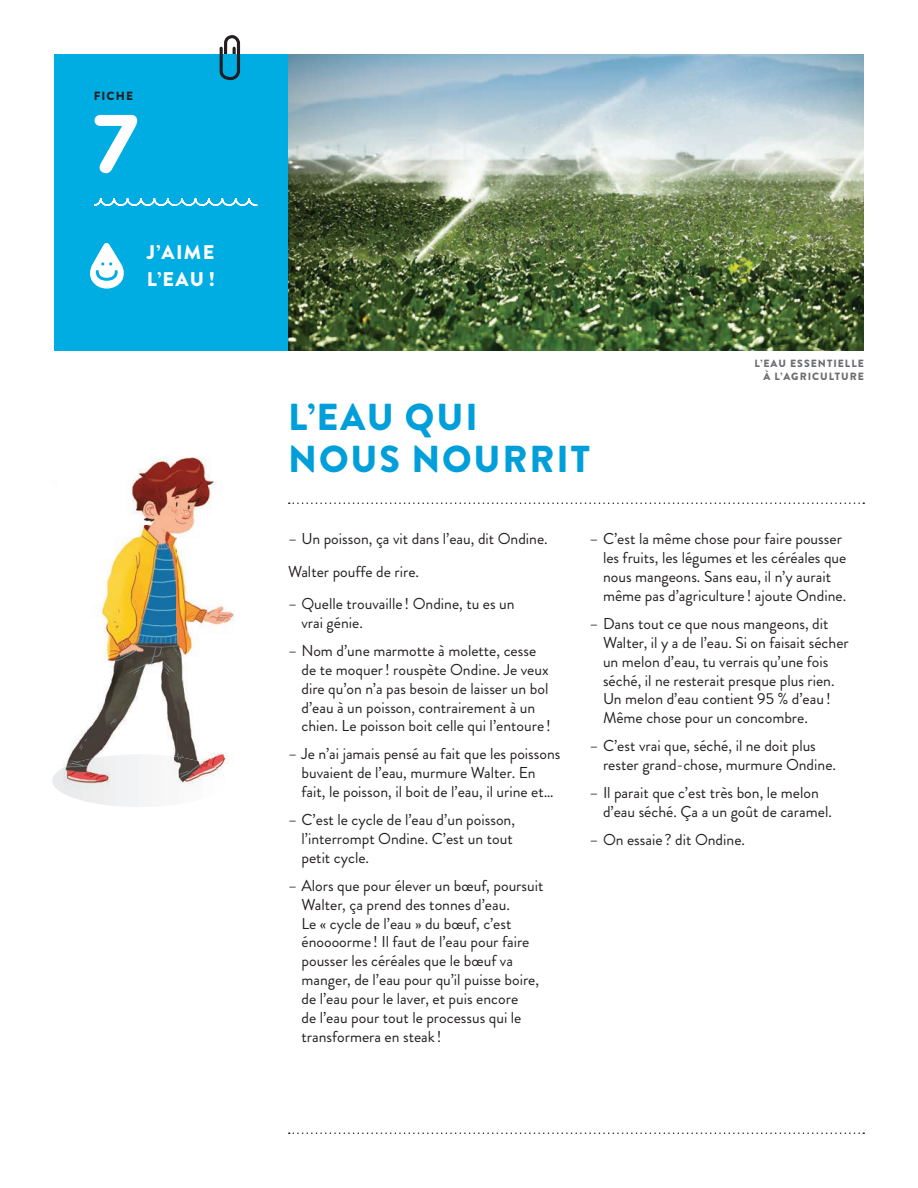
<style>
.page{position:relative;width:918px;height:1188px;background:#fff}
.page>*{position:absolute;margin:0;border:0;box-sizing:border-box;transform-origin:0 0}
.t1{font:700 82.5px "Gotham Rounded";color:#fff}
.t2{font:900 37.5px/42px "Brandon Grotesque";letter-spacing:.05em;color:#009fda}
.t3{font:900 19.8px/27px "Brandon Grotesque";letter-spacing:.07em;color:#fff}
.t4{font:15.75px/18.9px "Brandon Grotesque";color:#231f20}
.t5{font:900 11.85px "Brandon Grotesque";letter-spacing:.095em;color:#231f20}
.t6{font:900 10.5px/12.6px "Brandon Grotesque";letter-spacing:.095em;color:#6c6d70;text-align:right}
</style>
<div class="page">
<img style="left:288px;top:54px;width:576px;height:297px">
<div style="left:54px;top:54px;width:234px;height:297px;background:#00ade2"></div>
<svg style="left:219px;top:35px;width:22px;height:46px"></svg>
<div style="left:224px;top:54px;width:12px;height:7px;background:#00ade2"></div>
<svg style="left:94px;top:198px;width:164px;height:8px"></svg>
<svg style="left:90px;top:243px;width:34px;height:46px"></svg>
<svg style="left:289px;top:1132px;width:575px;height:2px"></svg>
<svg style="left:289px;top:502px;width:575px;height:2px"></svg>
<img style="left:69px;top:457px;width:165px;height:306px">
<img style="left:52px;top:754px;width:175px;height:53px">
<p class="t5" style="left:94px;top:88px;width:41px">FIChE</p>
<h1 class="t1" style="left:89px;top:83px;width:53px">7</h1>
<p class="t3" style="left:147px;top:239px;width:70px">j’AIME<br>L’EAU !</p>
<h2 class="t2" style="left:288px;top:396px;width:303px">L’EAU QUI<br>NOUS NOURRIT</h2>
<p class="t6" style="left:755px;top:358px;width:111px">L’EAU ESSENTIELLE<br>À L’AGRICULTURE</p>
<p class="t4" style="left:288px;top:523px;width:261px;line-height:32.4px">– Un poisson, ça vit dans l’eau, dit Ondine.<br>Walter pouffe de rire.</p>
<p class="t4" style="left:301px;top:594px;width:215px;text-indent:-13px">– Quelle trouvaille ! Ondine, tu es un vrai génie.</p>
<p class="t4" style="left:301px;top:641px;width:251px;text-indent:-13px">– Nom d’une marmotte à molette, cesse de te moquer ! rouspète Ondine. Je veux dire qu’on n’a pas besoin de laisser un bol d’eau à un poisson, contrairement à un chien. Le poisson boit celle qui l’entoure !</p>
<p class="t4" style="left:301px;top:745px;width:260px;text-indent:-13px">– Je n’ai jamais pensé au fait que les poissons buvaient de l’eau, murmure Walter. En fait, le poisson, il boit de l’eau, il urine et…</p>
<p class="t4" style="left:301px;top:810px;width:215px;text-indent:-13px">– C’est le cycle de l’eau d’un poisson, l’interrompt Ondine. C’est un tout petit cycle.</p>
<p class="t4" style="left:301px;top:876px;width:244px;text-indent:-13px">– Alors que pour élever un bœuf, poursuit Walter, ça prend des tonnes d’eau.<br>Le « cycle de l’eau » du bœuf, c’est énoooorme ! Il faut de l’eau pour faire pousser les céréales que le bœuf va manger, de l’eau pour qu’il puisse boire, de l’eau pour le laver, et puis encore<br>de l’eau pour tout le processus qui le transformera en steak !</p>
<p class="t4" style="left:603px;top:530px;width:245px;text-indent:-13px">– C’est la même chose pour faire pousser les fruits, les légumes et les céréales que nous mangeons. Sans eau, il n’y aurait même pas d’agriculture ! ajoute Ondine.</p>
<p class="t4" style="left:603px;top:614px;width:247px;text-indent:-13px">– Dans tout ce que nous mangeons, dit Walter, il y a de l’eau. Si on faisait sécher un melon d’eau, tu verrais qu’une fois séché, il ne resterait presque plus rien.<br>Un melon d’eau contient 95 % d’eau !<br>Même chose pour un concombre.</p>
<p class="t4" style="left:603px;top:737px;width:235px;text-indent:-13px">– C’est vrai que, séché, il ne doit plus rester grand-chose, murmure Ondine.</p>
<p class="t4" style="left:603px;top:783px;width:230px;text-indent:-13px">– Il parait que c’est très bon, le melon d’eau séché. Ça a un goût de caramel.</p>
<p class="t4" style="left:590px;top:830px;width:157px">– On essaie ? dit Ondine.</p>
</div>
